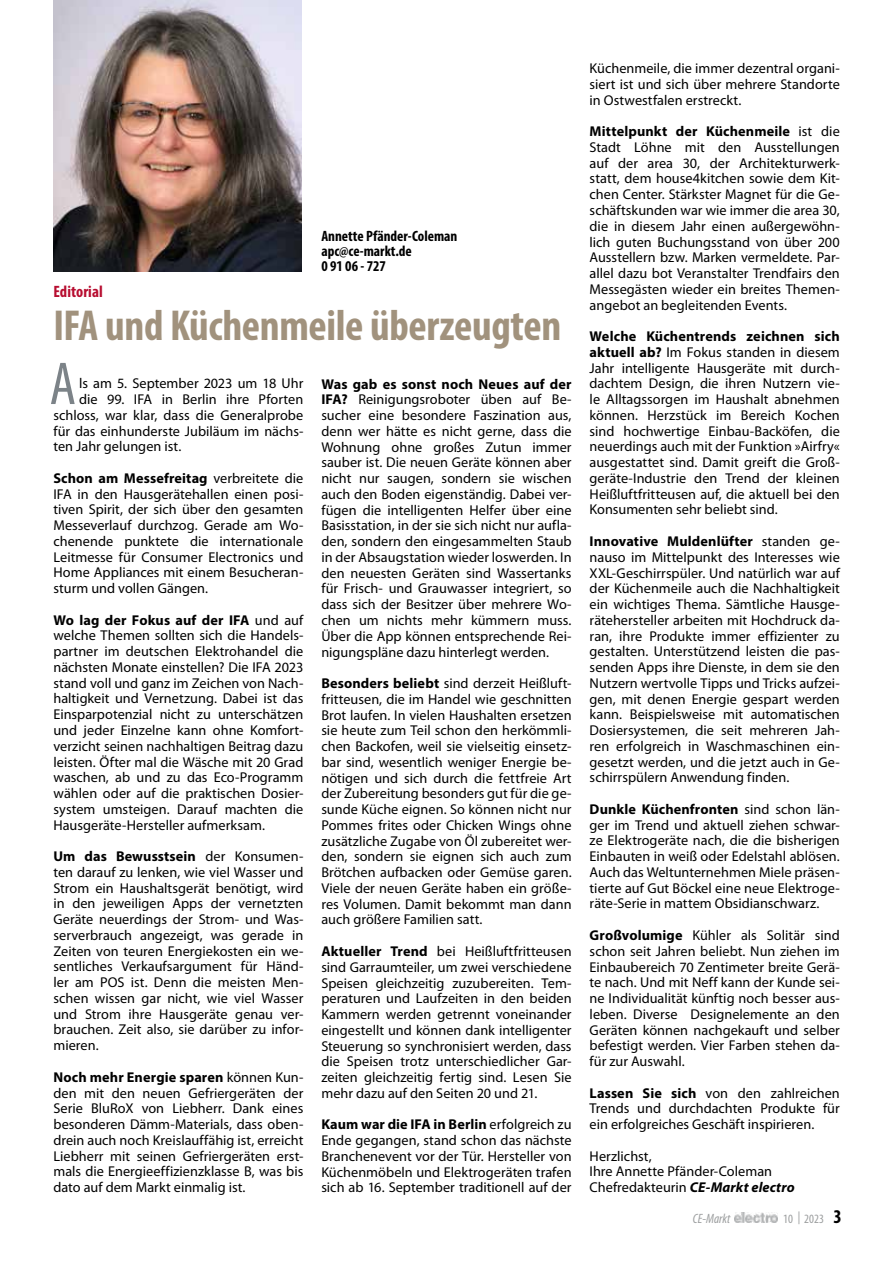
<style>
.page{position:relative;width:893px;height:1263px;background:#fff}
.page>*{position:absolute;margin:0;border:0;box-sizing:border-box;transform-origin:0 0}
.t1{font:condensed 61.05px "Myriad Pro";color:#7c8388}
.t2{font:700 condensed 43.5px "Myriad Pro";letter-spacing:-.01em;color:#a1927d}
.t3{font:700 condensed 16.5px "Myriad Pro";letter-spacing:.005em;color:#b70d30}
.t4{font:700 condensed 15px/15px "Myriad Pro";color:#000}
.t5{font:14.25px/15.8px "Myriad Pro";letter-spacing:.005em;color:#000;text-align:justify}
.t6{font:italic condensed 13.5px "Myriad Pro";color:#9c9e9f}
.t7{font:condensed 12.75px "Myriad Pro";color:#9c9e9f}
.s1{font-weight:700}
.s2{font-weight:700;font-style:italic}
.s3{font-weight:700;font-size:19.5px;color:#000}
</style>
<div class="page">
<img style="left:734px;top:1212px;width:43px;height:11px">
<img style="left:53px;top:0;width:248px;height:272px">
<p class="t4" style="left:321px;top:228px;width:138px">Annette Pfänder-Coleman apc@ce-markt.de<br>0 91 06 - 727</p>
<p class="t3" style="left:53px;top:281px;width:51px">Editorial</p>
<p class="t2" style="left:53px;top:299px;width:509px">IFA und Küchenmeile überzeugten</p>
<p class="t1" style="left:50px;top:347px;width:28px">A</p>
<p class="t5" style="left:79px;top:376px;width:226px">ls am 5. September 2023 um 18 Uhr</p>
<p class="t5" style="left:79px;top:392px;width:226px">die 99. IFA in Berlin ihre Pforten</p>
<p class="t5" style="left:53px;top:407px;width:251px">schloss, war klar, dass die Generalprobe</p>
<p class="t5" style="left:53px;top:423px;width:251px">für das einhunderste Jubiläum im nächs-</p>
<p class="t5" style="left:53px;top:439px;width:129px">ten Jahr gelungen ist.</p>
<p class="t5" style="left:53px;top:470px;width:251px"><span class="s1">Schon am Messefreitag</span> verbreitete die IFA in den Hausgerätehallen einen posi&shy;tiven Spirit, der sich über den gesamten Messeverlauf durchzog. Gerade am Wo&shy;chenende punktete die internationale Leitmesse für Consumer Electronics und Home Appliances mit einem Besucheran&shy;sturm und vollen Gängen.</p>
<p class="t5" style="left:53px;top:612px;width:251px"><span class="s1">Wo lag der Fokus auf der IFA</span> und auf welche Themen sollten sich die Handels&shy;partner im deutschen Elektrohandel die nächsten Monate einstellen? Die IFA 2023 stand voll und ganz im Zeichen von Nach&shy;haltigkeit und Vernetzung. Dabei ist das Einsparpotenzial nicht zu unterschätzen und jeder Einzelne kann ohne Komfort&shy;verzicht seinen nachhaltigen Beitrag dazu leisten. Öfter mal die Wäsche mit 20 Grad waschen, ab und zu das Eco-Programm wählen oder auf die praktischen Dosier&shy;system umsteigen. Darauf machten die Hausgeräte-Hersteller aufmerksam.</p>
<p class="t5" style="left:53px;top:849px;width:251px"><span class="s1">Um das Bewusstsein</span> der Konsumen&shy;ten darauf zu lenken, wie viel Wasser und Strom ein Haushaltsgerät benötigt, wird in den jeweiligen Apps der vernetzten Geräte neuerdings der Strom- und Was&shy;serverbrauch angezeigt, was gerade in Zeiten von teuren Energiekosten ein we&shy;sentliches Verkaufsargument für Händ&shy;ler am POS ist. Denn die meisten Men&shy;schen wissen gar nicht, wie viel Wasser und Strom ihre Hausgeräte genau ver&shy;brauchen. Zeit also, sie darüber zu infor&shy;mieren.</p>
<p class="t5" style="left:53px;top:1069px;width:251px"><span class="s1">Noch mehr Energie sparen</span> können Kun&shy;den mit den neuen Gefriergeräten der Serie BluRoX von Liebherr. Dank eines besonderen Dämm-Materials, dass oben&shy;drein auch noch Kreislauffähig ist, erreicht Liebherr mit seinen Gefriergeräten erst&shy;mals die Energieeffizienzklasse B, was bis dato auf dem Markt einmalig ist.</p>
<p class="t5" style="left:321px;top:376px;width:252px"><span class="s1">Was gab es sonst noch Neues auf der IFA?</span> Reinigungsroboter üben auf Be&shy;sucher eine besondere Faszination aus, denn wer hätte es nicht gerne, dass die Wohnung ohne großes Zutun immer sauber ist. Die neuen Geräte können aber nicht nur saugen, sondern sie wischen auch den Boden eigenständig. Dabei ver&shy;fügen die intelligenten Helfer über eine Basisstation, in der sie sich nicht nur aufla&shy;den, sondern den eingesammelten Staub in der Absaugstation wieder loswerden. In den neuesten Geräten sind Wassertanks für Frisch- und Grauwasser integriert, so dass sich der Besitzer über mehrere Wo&shy;chen um nichts mehr kümmern muss.<br>Über die App können entsprechende Rei&shy;nigungspläne dazu hinterlegt werden.</p>
<p class="t5" style="left:321px;top:676px;width:252px"><span class="s1">Besonders beliebt</span> sind derzeit Heißluft&shy;fritteusen, die im Handel wie geschnitten Brot laufen. In vielen Haushalten ersetzen sie heute zum Teil schon den herkömmli&shy;chen Backofen, weil sie vielseitig einsetz&shy;bar sind, wesentlich weniger Energie be&shy;nötigen und sich durch die fettfreie Art der Zubereitung besonders gut für die ge&shy;sunde Küche eignen. So können nicht nur Pommes frites oder Chicken Wings ohne zusätzliche Zugabe von Öl zubereitet wer&shy;den, sondern sie eignen sich auch zum Brötchen aufbacken oder Gemüse garen.<br>Viele der neuen Geräte haben ein größe&shy;res Volumen. Damit bekommt man dann auch größere Familien satt.</p>
<p class="t5" style="left:321px;top:943px;width:252px"><span class="s1">Aktueller Trend</span> bei Heißluftfritteusen sind Garraumteiler, um zwei verschiedene Speisen gleichzeitig zuzubereiten. Tem&shy;peraturen und Laufzeiten in den beiden Kammern werden getrennt voneinander eingestellt und können dank intelligenter Steuerung so synchronisiert werden, dass die Speisen trotz unterschiedlicher Gar&shy;zeiten gleichzeitig fertig sind. Lesen Sie mehr dazu auf den Seiten 20 und 21.</p>
<p class="t5" style="left:321px;top:1117px;width:252px"><span class="s1">Kaum war die IFA in Berlin</span> erfolgreich zu Ende gegangen, stand schon das nächste Branchenevent vor der Tür. Hersteller von Küchenmöbeln und Elektrogeräten trafen sich ab 16. September traditionell auf der</p>
<p class="t5" style="left:590px;top:61px;width:252px">Küchenmeile, die immer dezentral organi&shy;siert ist und sich über mehrere Standorte in Ostwestfalen erstreckt.</p>
<p class="t5" style="left:590px;top:124px;width:252px"><span class="s1">Mittelpunkt der Küchenmeile</span> ist die Stadt Löhne mit den Ausstellungen auf der area 30, der Architekturwerk&shy;statt, dem house4kitchen sowie dem Kit&shy;chen Center. Stärkster Magnet für die Ge&shy;schäftskunden war wie immer die area 30, die in diesem Jahr einen außergewöhn&shy;lich guten Buchungsstand von über 200<br>Ausstellern bzw. Marken vermeldete. Par&shy;allel dazu bot Veranstalter Trendfairs den Messegästen wieder ein breites Themen&shy;angebot an begleitenden Events.</p>
<p class="t5" style="left:590px;top:329px;width:252px"><span class="s1">Welche Küchentrends zeichnen sich aktuell ab?</span> Im Fokus standen in diesem Jahr intelligente Hausgeräte mit durch&shy;dachtem Design, die ihren Nutzern vie&shy;le Alltagssorgen im Haushalt abnehmen können. Herzstück im Bereich Kochen sind hochwertige Einbau-Backöfen, die neuerdings auch mit der Funktion »Airfry« ausgestattet sind. Damit greift die Groß&shy;geräte-Industrie den Trend der kleinen Heißluftfritteusen auf, die aktuell bei den Konsumenten sehr beliebt sind.</p>
<p class="t5" style="left:590px;top:534px;width:252px"><span class="s1">Innovative Muldenlüfter</span> standen ge&shy;nauso im Mittelpunkt des Interesses wie XXL-Geschirrspüler. Und natürlich war auf der Küchenmeile auch die Nachhaltigkeit ein wichtiges Thema. Sämtliche Hausge&shy;rätehersteller arbeiten mit Hochdruck da&shy;ran, ihre Produkte immer effizienter zu gestalten. Unterstützend leisten die pas&shy;senden Apps ihre Dienste, in dem sie den Nutzern wertvolle Tipps und Tricks aufzei&shy;gen, mit denen Energie gespart werden kann. Beispielsweise mit automatischen Dosiersystemen, die seit mehreren Jah&shy;ren erfolgreich in Waschmaschinen ein&shy;gesetzt werden, und die jetzt auch in Ge&shy;schirrspülern Anwendung finden.</p>
<p class="t5" style="left:590px;top:801px;width:252px"><span class="s1">Dunkle Küchenfronten</span> sind schon län&shy;ger im Trend und aktuell ziehen schwar&shy;ze Elektrogeräte nach, die die bisherigen Einbauten in weiß oder Edelstahl ablösen.<br>Auch das Weltunternehmen Miele präsen&shy;tierte auf Gut Böckel eine neue Elektroge&shy;räte-Serie in mattem Obsidianschwarz.</p>
<p class="t5" style="left:590px;top:928px;width:252px"><span class="s1">Großvolumige</span> Kühler als Solitär sind schon seit Jahren beliebt. Nun ziehen im Einbaubereich 70 Zentimeter breite Gerä&shy;te nach. Und mit Neff kann der Kunde sei&shy;ne Individualität künftig noch besser aus&shy;leben. Diverse Designelemente an den Geräten können nachgekauft und selber befestigt werden. Vier Farben stehen da&shy;für zur Auswahl.</p>
<p class="t5" style="left:590px;top:1085px;width:252px"><span class="s1">Lassen Sie sich</span> von den zahlreichen Trends und durchdachten Produkte für ein erfolgreiches Geschäft inspirieren.</p>
<p class="t5" style="left:590px;top:1148px;width:207px;text-align:left">Herzlichst,<br>Ihre Annette Pfänder-Coleman<br>Chefredakteurin <span class="s2">CE-Markt electro</span></p>
<p class="t6" style="left:693px;top:1211px;width:39px">CE-Markt</p>
<p class="t7" style="left:783px;top:1210px;width:60px">10 | 2023 <span class="s3">3</span></p>
</div>
